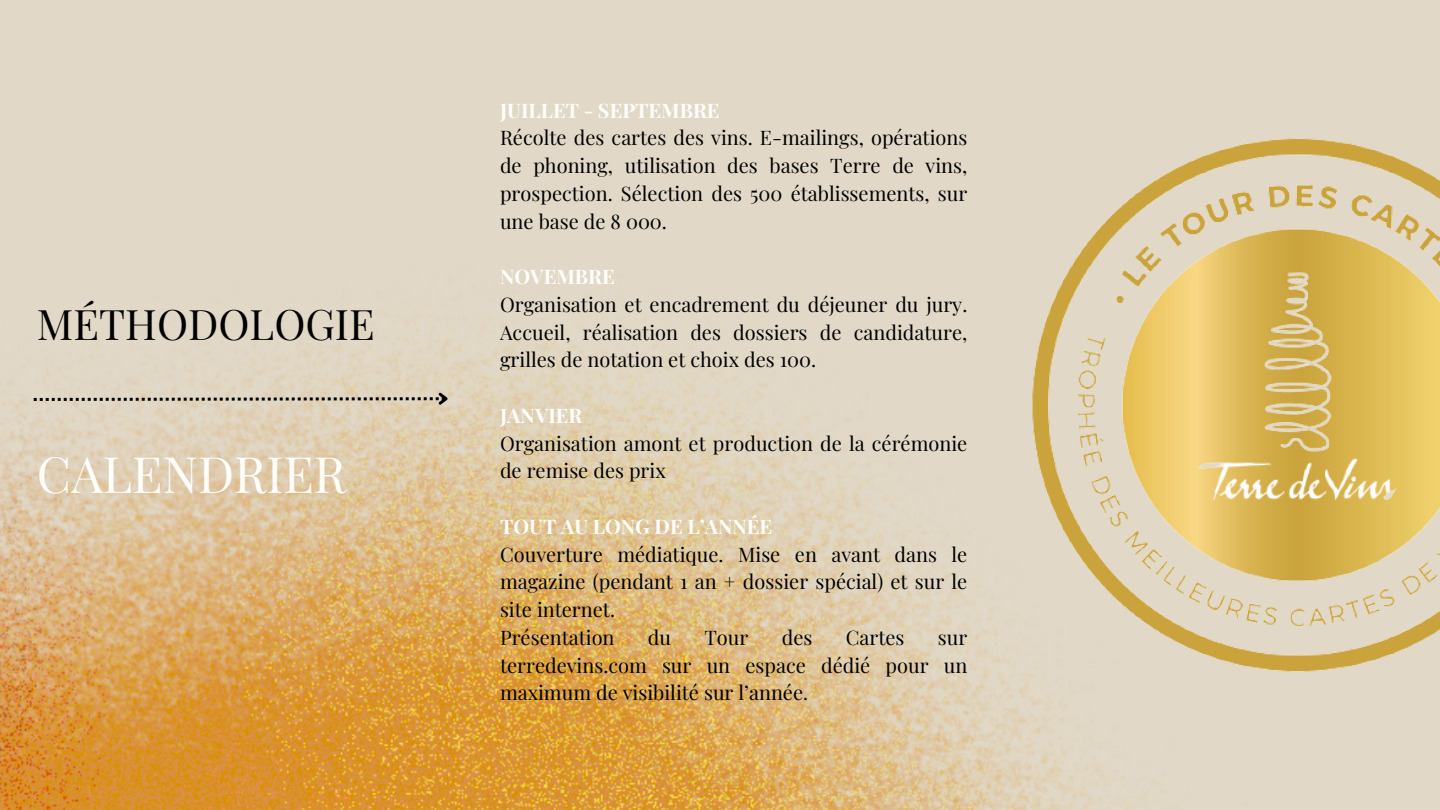
<style>
.page{position:relative;width:1440px;height:810px;background:#fff}
.page>*{position:absolute;margin:0;border:0;box-sizing:border-box;transform-origin:0 0}
.t1{font:50px "Playfair Display";color:#fffefb}
.t2{font:42px "Playfair Display";color:#000}
.t3{font:20px/27.8px "Playfair Display";color:#000;text-align:justify}
.t4{font:700 20px "Playfair Display";color:#fffefb}
</style>
<div class="page">
<img style="left:0;top:0;width:1440px;height:810px">
<svg style="left:34px;top:390px;width:417px;height:17px;background:#cbc0ad"></svg>
<img style="left:993px;top:98px;width:447px;height:614px">
<p class="t2" style="left:37px;top:294px;width:339px">MÉTHODOLOGIE</p>
<p class="t1" style="left:37px;top:439px;width:311px">CALENDRIER</p>
<p class="t4" style="left:500px;top:96px;width:221px">JUILLET - SEPTEMBRE</p>
<p class="t3" style="left:500px;top:123px;width:469px">Récolte des cartes des vins. E-mailings, opérations de phoning, utilisation des bases Terre de vins, prospection. Sélection des 500 établissements, sur une base de 8 000.</p>
<p class="t4" style="left:500px;top:263px;width:116px">NOVEMBRE</p>
<p class="t3" style="left:500px;top:290px;width:469px">Organisation et encadrement du déjeuner du jury.<br>Accueil, réalisation des dossiers de candidature, grilles de notation et choix des 100.</p>
<p class="t4" style="left:500px;top:401px;width:84px">JANVIER</p>
<p class="t3" style="left:500px;top:428px;width:469px">Organisation amont et production de la cérémonie de remise des prix</p>
<p class="t4" style="left:500px;top:512px;width:274px">TOUT AU LONG DE L’ANNÉE</p>
<p class="t3" style="left:500px;top:539px;width:469px">Couverture médiatique. Mise en avant dans le magazine (pendant 1 an + dossier spécial) et sur le site internet.</p>
<p class="t3" style="left:500px;top:623px;width:116px">Présentation</p>
<p class="t3" style="left:648px;top:623px;width:25px">du</p>
<p class="t3" style="left:705px;top:623px;width:45px">Tour</p>
<p class="t3" style="left:782px;top:623px;width:32px">des</p>
<p class="t3" style="left:846px;top:623px;width:60px">Cartes</p>
<p class="t3" style="left:500px;top:623px;width:469px;text-indent:438px">sur terredevins.com sur un espace dédié pour un maximum de visibilité sur l’année.</p>
</div>
